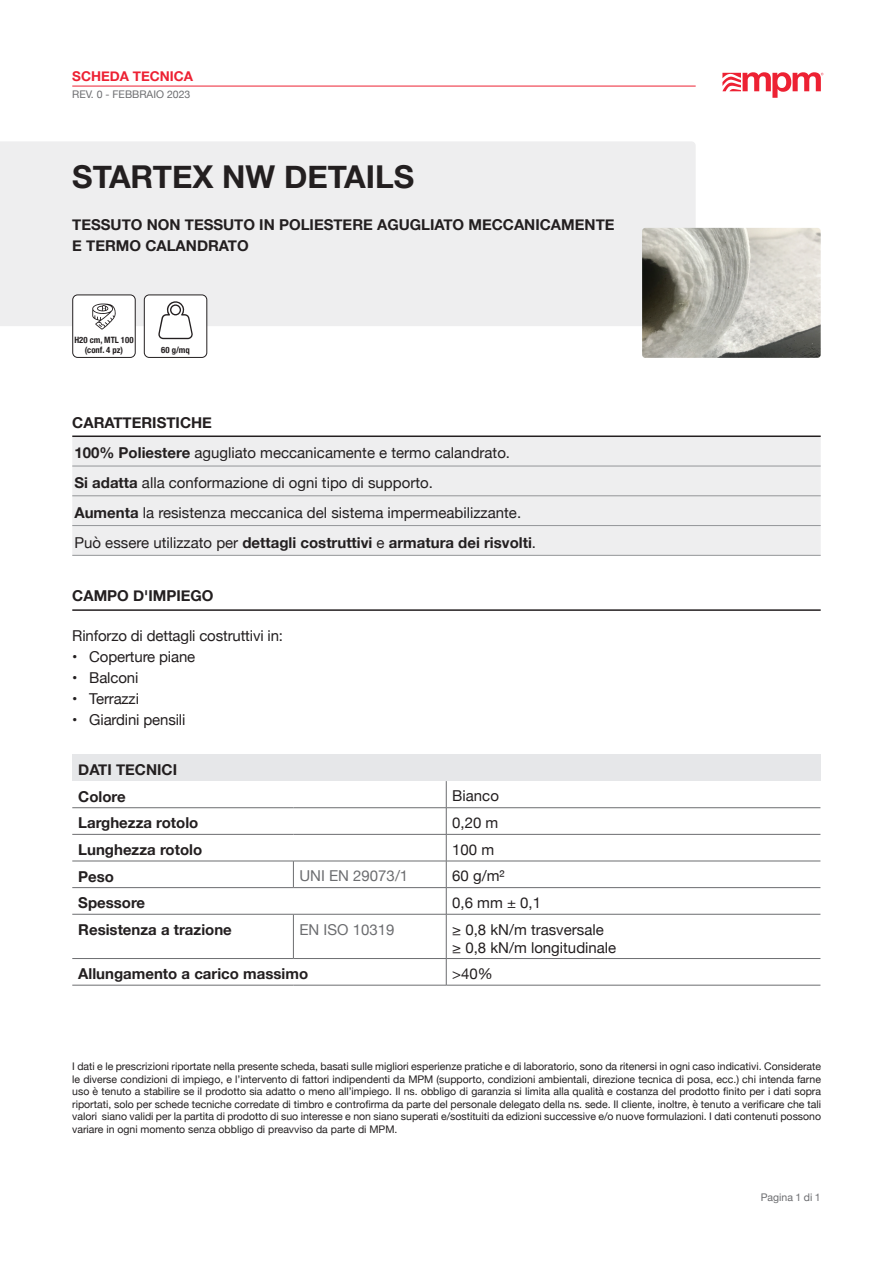
<style>
.page{position:relative;width:893px;height:1263px;background:#fff}
.page>*{position:absolute;margin:0;border:0;box-sizing:border-box;transform-origin:0 0}
.t1{font:700 31.5px "Helvetica Neue";color:#231f20}
.t2{font:15px/30px "Helvetica Neue";color:#231f20}
.t3{font:700 15px/21px "Helvetica Neue";color:#231f20}
.t4{font:15px "Helvetica Neue";color:#6c6d70}
.t5{font:700 13.5px "Helvetica Neue";color:#ed2133}
.t6{font:10.5px/12.6px "Helvetica Neue";color:#231f20;text-align:justify}
.t7{font:10.5px "Helvetica Neue";color:#6c6d70}
.t8{font:700 condensed 8.7px/9.6px "Helvetica Neue";color:#231f20;text-align:center}
.s1{font-weight:700}
</style>
<div class="page">
<hr style="left:72px;top:86px;width:624px;height:1px;background:#ed2133">
<svg style="left:722px;top:72px;width:101px;height:26px"></svg>
<div style="left:0;top:141px;width:696px;height:185px;background:#eeeeef"></div>
<div style="left:72px;top:437px;width:749px;height:118px;background:#eeeeef"></div>
<hr style="left:72px;top:435px;width:749px;height:2px;background:#231f20">
<hr style="left:72px;top:466px;width:749px;height:1px;background:#939598">
<hr style="left:72px;top:495px;width:749px;height:1px;background:#939598">
<hr style="left:72px;top:525px;width:749px;height:1px;background:#939598">
<hr style="left:72px;top:555px;width:749px;height:1px;background:#939598">
<hr style="left:72px;top:609px;width:749px;height:2px;background:#231f20">
<div style="left:72px;top:754px;width:748px;height:27px;background:#e6e7e9"></div>
<hr style="left:72px;top:807px;width:221px;height:1px;background:#6c6d70">
<hr style="left:293px;top:807px;width:153px;height:1px;background:#6c6d70">
<hr style="left:446px;top:807px;width:374px;height:1px;background:#6c6d70">
<hr style="left:72px;top:834px;width:221px;height:1px;background:#6c6d70">
<hr style="left:293px;top:834px;width:153px;height:1px;background:#6c6d70">
<hr style="left:446px;top:834px;width:374px;height:1px;background:#6c6d70">
<hr style="left:72px;top:861px;width:221px;height:1px;background:#6c6d70">
<hr style="left:293px;top:861px;width:153px;height:1px;background:#6c6d70">
<svg style="left:293px;top:861px;width:1px;height:26px"></svg>
<hr style="left:446px;top:861px;width:374px;height:1px;background:#6c6d70">
<hr style="left:72px;top:887px;width:221px;height:1px;background:#6c6d70">
<hr style="left:293px;top:887px;width:153px;height:1px;background:#6c6d70">
<hr style="left:446px;top:887px;width:374px;height:1px;background:#6c6d70">
<svg style="left:446px;top:781px;width:1px;height:133px"></svg>
<hr style="left:72px;top:914px;width:221px;height:1px;background:#6c6d70">
<hr style="left:293px;top:914px;width:153px;height:1px;background:#6c6d70">
<hr style="left:293px;top:914px;width:1px;height:44px;background:#6c6d70">
<hr style="left:446px;top:914px;width:374px;height:1px;background:#6c6d70">
<hr style="left:446px;top:914px;width:1px;height:44px;background:#6c6d70">
<hr style="left:72px;top:958px;width:221px;height:1px;background:#6c6d70">
<hr style="left:293px;top:958px;width:153px;height:1px;background:#6c6d70">
<hr style="left:446px;top:958px;width:374px;height:1px;background:#6c6d70">
<svg style="left:446px;top:959px;width:1px;height:26px"></svg>
<hr style="left:72px;top:985px;width:221px;height:1px;background:#6c6d70">
<hr style="left:293px;top:985px;width:153px;height:1px;background:#6c6d70">
<hr style="left:446px;top:985px;width:374px;height:1px;background:#6c6d70">
<div style="left:73px;top:295px;width:62px;height:62px;background:#fff;border-radius:5px"></div>
<div style="left:72px;top:294px;width:64px;height:64px;border:1px solid #231f20;border-radius:5px"></div>
<div style="left:144px;top:295px;width:63px;height:62px;background:#fff;border-radius:5px"></div>
<div style="left:144px;top:294px;width:63px;height:64px;border:1px solid #231f20;border-radius:5px"></div>
<svg style="left:92px;top:304px;width:24px;height:26px"></svg>
<svg style="left:158px;top:301px;width:35px;height:38px"></svg>
<img style="left:642px;top:228px;width:179px;height:130px">
<p class="t5" style="left:72px;top:66px;width:122px">SCHEDA TECNICA</p>
<p class="t7" style="left:72px;top:87px;width:120px">REV. 0 - FEBBRAIO 2023</p>
<h1 class="t1" style="left:72px;top:152px;width:343px">STARTEX NW DETAILS</h1>
<h2 class="t3" style="left:72px;top:215px;width:544px">TESSUTO NON TESSUTO IN POLIESTERE AGUGLIATO MECCANICAMENTE<br>E TERMO CALANDRATO</h2>
<p class="t8" style="left:74px;top:334px;width:61px">H20 cm, MTL 100 (conf. 4 pz)</p>
<p class="t8" style="left:161px;top:344px;width:30px">60 g/mq</p>
<p class="t2" style="left:72px;top:408px;width:465px"><span class="s1">CARATTERISTICHE<br>100% Poliestere</span> agugliato meccanicamente e termo calandrato.<br><span class="s1">Si adatta</span> alla conformazione di ogni tipo di supporto.<br><span class="s1">Aumenta</span> la resistenza meccanica del sistema impermeabilizzante.<br>Può essere utilizzato per <span class="s1">dettagli costruttivi</span> e <span class="s1">armatura dei risvolti</span>.</p>
<h2 class="t3" style="left:72px;top:586px;width:143px">CAMPO D'IMPIEGO</h2>
<h2 class="t2" style="left:72px;top:622px;width:212px">Rinforzo di dettagli costruttivi in:</h2>
<h2 class="t2" style="left:72px;top:643px;width:124px">• Coperture piane</h2>
<h2 class="t2" style="left:72px;top:664px;width:68px">• Balconi</h2>
<h2 class="t2" style="left:72px;top:685px;width:68px">• Terrazzi</h2>
<h2 class="t2" style="left:72px;top:706px;width:115px">• Giardini pensili</h2>
<h2 class="t3" style="left:78px;top:757px;width:100px;line-height:26.7px">DATI TECNICI<br>Colore</h2>
<h2 class="t2" style="left:452px;top:782px;width:48px">Bianco</h2>
<h2 class="t3" style="left:78px;top:813px;width:122px">Larghezza rotolo</h2>
<h2 class="t2" style="left:452px;top:808px;width:48px">0,20 m</h2>
<h2 class="t3" style="left:78px;top:839px;width:125px">Lunghezza rotolo</h2>
<h2 class="t2" style="left:452px;top:835px;width:43px">100 m</h2>
<h2 class="t3" style="left:78px;top:866px;width:37px">Peso</h2>
<h2 class="t4" style="left:299px;top:865px;width:110px">UNI EN 29073/1</h2>
<h2 class="t2" style="left:452px;top:862px;width:54px">60 g/m²</h2>
<h2 class="t3" style="left:78px;top:893px;width:68px">Spessore</h2>
<h2 class="t2" style="left:452px;top:888px;width:90px">0,6 mm ± 0,1</h2>
<h2 class="t3" style="left:78px;top:919px;width:155px">Resistenza a trazione</h2>
<h2 class="t4" style="left:299px;top:918px;width:97px">EN ISO 10319</h2>
<h2 class="t2" style="left:452px;top:921px;width:166px;line-height:18px">≥ 0,8 kN/m trasversale ≥ 0,8 kN/m longitudinale</h2>
<h2 class="t3" style="left:78px;top:964px;width:231px">Allungamento a carico massimo</h2>
<h2 class="t2" style="left:452px;top:959px;width:42px">&gt;40%</h2>
<p class="t6" style="left:72px;top:1060px;width:750px">I dati e le prescrizioni riportate nella presente scheda, basati sulle migliori esperienze pratiche e di laboratorio, sono da ritenersi in ogni caso indicativi. Considerate le diverse condizioni di impiego, e l’intervento di fattori indipendenti da MPM (supporto, condizioni ambientali, direzione tecnica di posa, ecc.) chi intenda farne uso è tenuto a stabilire se il prodotto sia adatto o meno all’impiego. Il ns. obbligo di garanzia si limita alla qualità e costanza del prodotto finito per i dati sopra riportati, solo per schede tecniche corredate di timbro e controfirma da parte del personale delegato della ns. sede. Il cliente, inoltre, è tenuto a verificare che tali valori siano validi per la partita di prodotto di suo interesse e non siano superati e/sostituiti da edizioni successive e/o nuove formulazioni. I dati contenuti possono variare in ogni momento senza obbligo di preavviso da parte di MPM.</p>
<p class="t7" style="left:761px;top:1189px;width:61px">Pagina 1 di 1</p>
</div>
